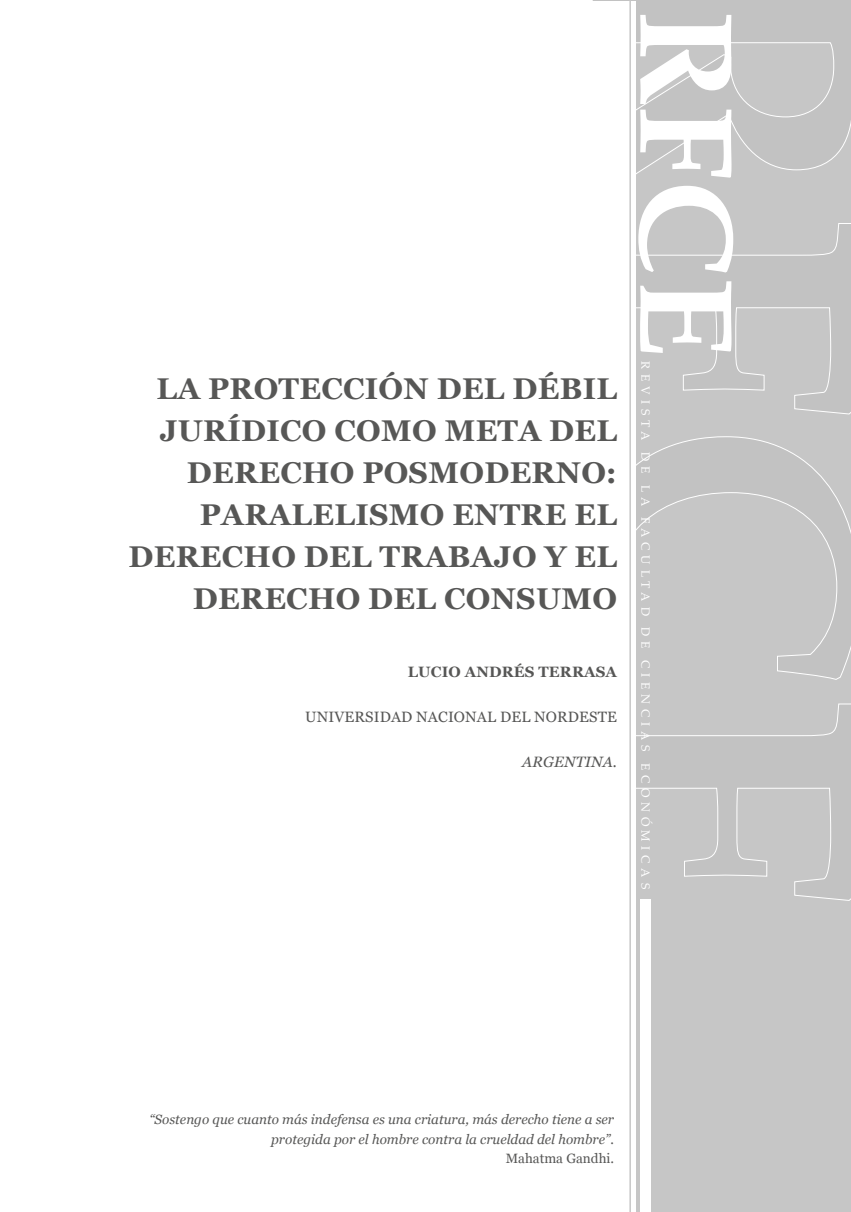
<style>
.page{position:relative;width:851px;height:1212px;background:#fff}
.page>*{position:absolute;margin:0;border:0;box-sizing:border-box;transform-origin:0 0}
.t1{font:700 30px/42px "Georgia";letter-spacing:.01em;color:#575756;text-align:right}
.t2{font:15px "Georgia";letter-spacing:.01em;color:#575756}
.t3{font:700 15px "Georgia";letter-spacing:.01em;color:#575756}
.t4{font:italic 15px "Georgia";letter-spacing:.01em;color:#575756}
.t5{font:italic 13.5px/19.5px "Georgia";color:#575756;text-align:right}
.t6{font:13.5px "Georgia";color:#575756}
.t7{font:12px "Palatino Linotype";letter-spacing:.4em;color:#fff}
</style>
<div class="page">
<div style="left:636px;top:0;width:214px;height:1212px;background:#c6c6c6"></div>
<svg style="left:592px;top:0;width:258px;height:901px"></svg>
<div style="left:617px;top:880px;width:55px;height:39px;background:#c6c6c6"></div>
<div style="left:459px;top:1px;width:177px;height:1168px;background:#fff"></div>
<div style="left:640px;top:899px;width:10px;height:313px;background:#fff"></div>
<svg style="left:638px;top:15px;width:95px;height:338px"></svg>
<hr style="left:629px;top:0;width:1px;height:1212px;background:#c6c6c6">
<p class="t1" style="left:128px;top:368px;width:490px">LA PROTECCIÓN DEL DÉBIL<br>JURÍDICO COMO META DEL<br>DERECHO POSMODERNO:<br>PARALELISMO ENTRE EL<br>DERECHO DEL TRABAJO Y EL<br>DERECHO DEL CONSUMO</p>
<p class="t3" style="left:407px;top:662px;width:211px">LUCIO ANDRÉS TERRASA</p>
<p class="t2" style="left:305px;top:707px;width:313px">UNIVERSIDAD NACIONAL DEL NORDESTE</p>
<p class="t4" style="left:522px;top:752px;width:96px">ARGENTINA.</p>
<p class="t7" style="left:654px;top:361px;width:529px;rotate:90deg">REVISTA DE LA FACULTAD DE CIENCIAS ECONÓMICAS</p>
<p class="t5" style="left:149px;top:1110px;width:466px">“Sostengo que cuanto más indefensa es una criatura, más derecho tiene a ser protegida por el hombre contra la crueldad del hombre”.</p>
<p class="t6" style="left:505px;top:1150px;width:110px">Mahatma Gandhi.</p>
</div>
